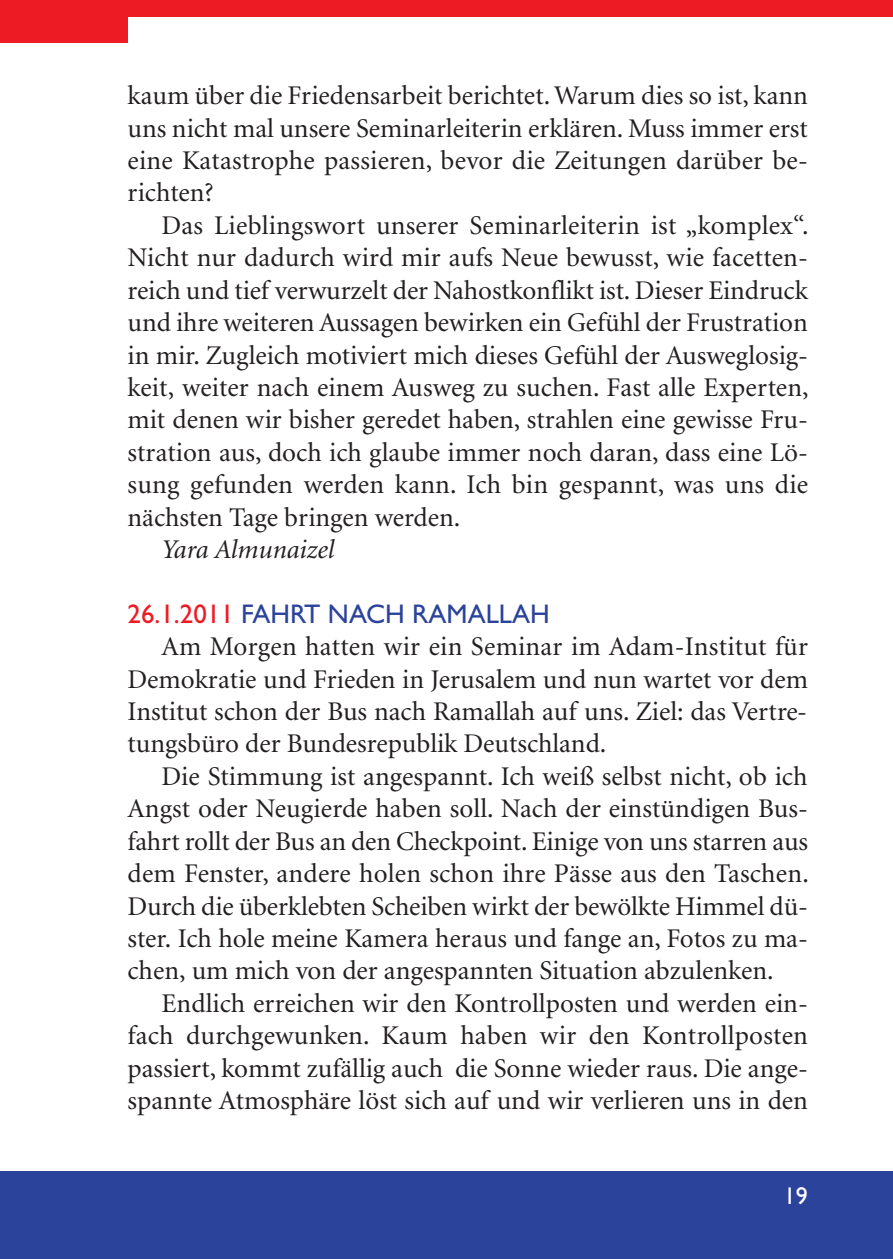
<style>
.page{position:relative;width:893px;height:1259px;background:#fff}
.page>*{position:absolute;margin:0;border:0;box-sizing:border-box;transform-origin:0 0}
.t1{font:27px/32.4px "Minion";color:#231f20;text-align:justify}
.t2{font:27px "Gill Sans";color:#2c439b}
.t3{font:italic 27px "Minion";color:#231f20}
.t4{font:24px "Gill Sans TT";color:#fff}
.s1{color:#ed1c24}
</style>
<div class="page">
<div style="left:0;top:1171px;width:893px;height:87px;background:#2c439b"></div>
<div style="left:111px;top:0;width:782px;height:17px;background:#ed1c24"></div>
<div style="left:0;top:0;width:128px;height:43px;background:#ed1c24"></div>
<p class="t1" style="left:128px;top:82px;width:682px">kaum über die Friedensarbeit berichtet. Warum dies so ist, kann uns nicht mal unsere Seminarleiterin erklären. Muss immer erst eine Katastrophe passieren, bevor die Zeitungen darüber be&shy;richten?</p>
<p class="t1" style="left:128px;top:211px;width:683px;text-indent:34px">Das Lieblingswort unserer Seminarleiterin ist „komplex“.<br>Nicht nur dadurch wird mir aufs Neue bewusst, wie facetten&shy;reich und tief verwurzelt der Nahostkonflikt ist. Dieser Eindruck und ihre weiteren Aussagen bewirken ein Gefühl der Frustration in mir. Zugleich motiviert mich dieses Gefühl der Ausweglosig&shy;keit, weiter nach einem Ausweg zu suchen. Fast alle Experten, mit denen wir bisher geredet haben, strahlen eine gewisse Fru&shy;stration aus, doch ich glaube immer noch daran, dass eine Lö&shy;sung gefunden werden kann. Ich bin gespannt, was uns die nächsten Tage bringen werden.</p>
<p class="t3" style="left:162px;top:539px;width:174px">Yara Almunaizel</p>
<p class="t2" style="left:128px;top:604px;width:424px"><span class="s1">26.1.2011</span> FAHRT NACH RAMALLAH</p>
<p class="t1" style="left:128px;top:632px;width:682px;text-indent:34px">Am Morgen hatten wir ein Seminar im Adam-Institut für Demokratie und Frieden in Jerusalem und nun wartet vor dem Institut schon der Bus nach Ramallah auf uns. Ziel: das Vertre&shy;tungsbüro der Bundesrepublik Deutschland.</p>
<p class="t1" style="left:128px;top:762px;width:683px;text-indent:34px">Die Stimmung ist angespannt. Ich weiß selbst nicht, ob ich Angst oder Neugierde haben soll. Nach der einstündigen Bus&shy;fahrt rollt der Bus an den Checkpoint. Einige von uns starren aus dem Fenster, andere holen schon ihre Pässe aus den Taschen.<br>Durch die überklebten Scheiben wirkt der bewölkte Himmel dü&shy;ster. Ich hole meine Kamera heraus und fange an, Fotos zu ma&shy;chen, um mich von der angespannten Situation abzulenken.</p>
<p class="t1" style="left:128px;top:989px;width:682px;text-indent:34px">Endlich erreichen wir den Kontrollposten und werden ein&shy;fach durchgewunken. Kaum haben wir den Kontrollposten passiert, kommt zufällig auch die Sonne wieder raus. Die ange&shy;spannte Atmosphäre löst sich auf und wir verlieren uns in den</p>
<p class="t4" style="left:784px;top:1182px;width:25px">19</p>
</div>
